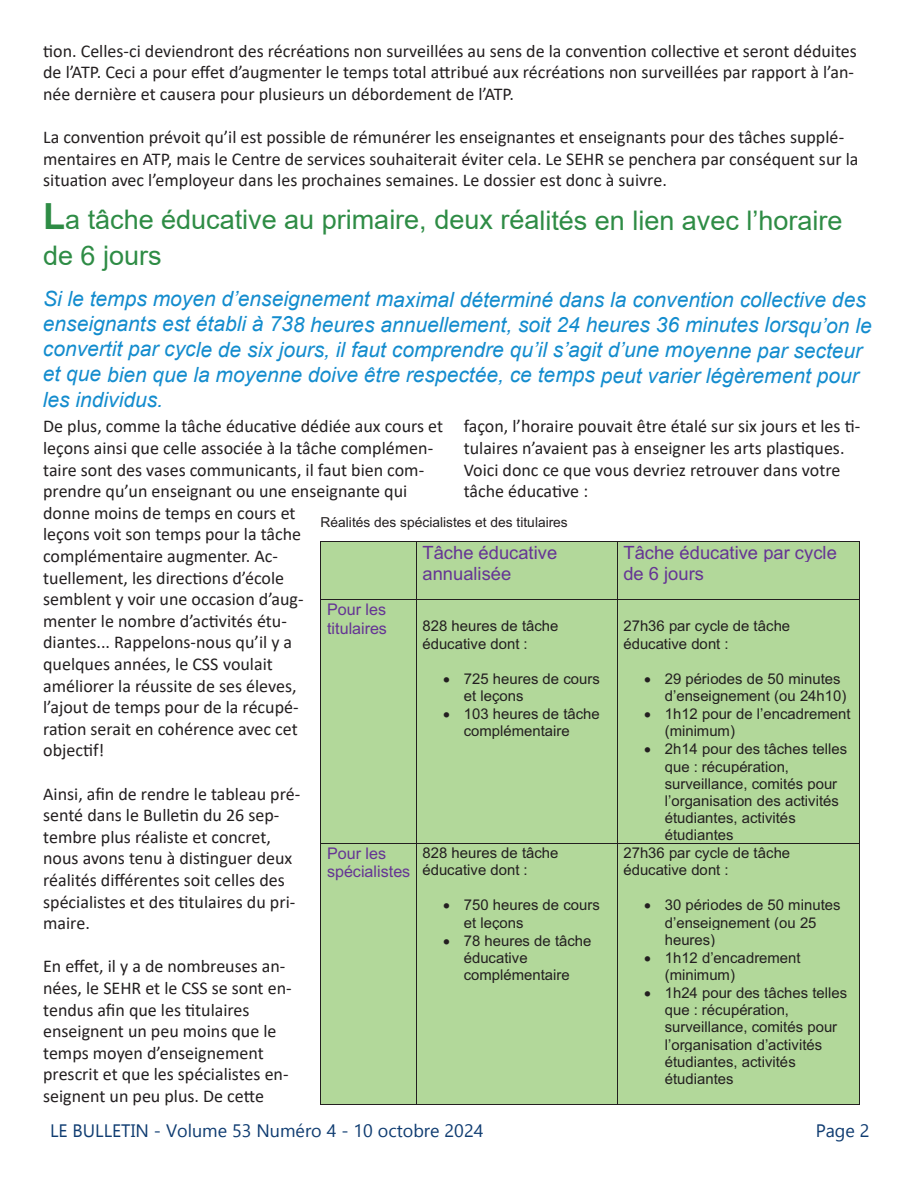
<style>
.page{position:relative;width:918px;height:1188px;background:#fff}
.page>*{position:absolute;margin:0;border:0;box-sizing:border-box;transform-origin:0 0}
.t1{font:27px/36px "Arial";color:#2e8c45}
.t2{font:italic 21px/25px "Arial";color:#138cce}
.t3{font:18.3px/21.1px "Arial";color:#653494}
.t4{font:18px/21.6px "Calibri";color:#231f20}
.t5{font:18px "Gadugi";color:#0f3c71}
.t6{font:16.05px/18.5px "Arial";color:#653494}
.t7{font:14.85px/17.1px "Arial";color:#231f20}
.t8{font:13.8px "Arial";color:#231f20}
.s1{font-weight:700;font-size:36px}
</style>
<div class="page">
<div style="left:321px;top:541px;width:95px;height:59px;background:#b2d89a"></div>
<div style="left:417px;top:541px;width:200px;height:59px;background:#b2d89a"></div>
<div style="left:618px;top:541px;width:241px;height:59px;background:#b2d89a"></div>
<hr style="left:321px;top:541px;width:538px;height:1px;background:#231f20">
<hr style="left:321px;top:541px;width:1px;height:59px;background:#231f20">
<hr style="left:416px;top:541px;width:1px;height:59px;background:#231f20">
<hr style="left:617px;top:541px;width:1px;height:59px;background:#231f20">
<hr style="left:859px;top:541px;width:1px;height:59px;background:#231f20">
<div style="left:321px;top:600px;width:95px;height:243px;background:#b2d89a"></div>
<div style="left:417px;top:600px;width:200px;height:243px;background:#b2d89a"></div>
<div style="left:618px;top:600px;width:241px;height:243px;background:#b2d89a"></div>
<hr style="left:321px;top:600px;width:538px;height:1px;background:#231f20">
<hr style="left:321px;top:600px;width:1px;height:243px;background:#231f20">
<hr style="left:416px;top:600px;width:1px;height:243px;background:#231f20">
<hr style="left:617px;top:600px;width:1px;height:243px;background:#231f20">
<hr style="left:859px;top:600px;width:1px;height:243px;background:#231f20">
<div style="left:321px;top:844px;width:95px;height:260px;background:#b2d89a"></div>
<div style="left:417px;top:844px;width:200px;height:260px;background:#b2d89a"></div>
<div style="left:618px;top:844px;width:241px;height:260px;background:#b2d89a"></div>
<hr style="left:321px;top:843px;width:538px;height:1px;background:#231f20">
<hr style="left:321px;top:844px;width:1px;height:261px;background:#231f20">
<hr style="left:321px;top:1104px;width:95px;height:1px;background:#231f20">
<hr style="left:416px;top:844px;width:1px;height:261px;background:#231f20">
<hr style="left:417px;top:1104px;width:200px;height:1px;background:#231f20">
<hr style="left:617px;top:844px;width:1px;height:261px;background:#231f20">
<hr style="left:618px;top:1104px;width:241px;height:1px;background:#231f20">
<hr style="left:859px;top:844px;width:1px;height:261px;background:#231f20">
<p class="t4" style="left:43px;top:41px;width:815px">tion. Celles-ci deviendront des récréations non surveillées au sens de la convention collective et seront déduites de l’ATP. Ceci a pour effet d’augmenter le temps total attribué aux récréations non surveillées par rapport à l’an&shy;née dernière et causera pour plusieurs un débordement de l’ATP.</p>
<p class="t4" style="left:43px;top:128px;width:817px">La convention prévoit qu’il est possible de rémunérer les enseignantes et enseignants pour des tâches supplé&shy;mentaires en ATP, mais le Centre de services souhaiterait éviter cela. Le SEHR se penchera par conséquent sur la situation avec l’employeur dans les prochaines semaines. Le dossier est donc à suivre.</p>
<p class="t1" style="left:43px;top:202px;width:801px"><span class="s1">L</span>a tâche éducative au primaire, deux réalités en lien avec l’horaire de 6 jours</p>
<p class="t2" style="left:43px;top:287px;width:830px">Si le temps moyen d’enseignement maximal déterminé dans la convention collective des enseignants est établi à 738 heures annuellement, soit 24 heures 36 minutes lorsqu’on le convertit par cycle de six jours, il faut comprendre qu’il s’agit d’une moyenne par secteur et que bien que la moyenne doive être respectée, ce temps peut varier légèrement pour les individus.</p>
<p class="t4" style="left:43px;top:417px;width:401px">De plus, comme la tâche éducative dédiée aux cours et leçons ainsi que celle associée à la tâche complémen&shy;taire sont des vases communicants, il faut bien com&shy;prendre qu’un enseignant ou une enseignante qui donne moins de temps en cours et<br>leçons voit son temps pour la tâche<br>complémentaire augmenter. Ac-<br>tuellement, les directions d’école<br>semblent y voir une occasion d’aug-<br>menter le nombre d’activités étu-<br>diantes... Rappelons-nous qu’il y a<br>quelques années, le CSS voulait<br>améliorer la réussite de ses éleves,<br>l’ajout de temps pour de la récupé-<br>ration serait en cohérence avec cet<br>objectif!</p>
<p class="t4" style="left:43px;top:784px;width:258px">Ainsi, afin de rendre le tableau pré&shy;senté dans le Bulletin du 26 sep&shy;tembre plus réaliste et concret, nous avons tenu à distinguer deux réalités différentes soit celles des spécialistes et des titulaires du pri&shy;maire.</p>
<p class="t4" style="left:43px;top:957px;width:250px">En effet, il y a de nombreuses an&shy;nées, le SEHR et le CSS se sont en&shy;tendus afin que les titulaires enseignent un peu moins que le temps moyen d’enseignement prescrit et que les spécialistes en&shy;seignent un peu plus. De cette</p>
<p class="t4" style="left:464px;top:417px;width:398px">façon, l’horaire pouvait être étalé sur six jours et les ti&shy;tulaires n’avaient pas à enseigner les arts plastiques.<br>Voici donc ce que vous devriez retrouver dans votre tâche éducative :</p>
<p class="t8" style="left:321px;top:517px;width:249px">Réalités des spécialistes et des titulaires</p>
<p class="t3" style="left:423px;top:544px;width:136px">Tâche éducative annualisée</p>
<p class="t3" style="left:623px;top:544px;width:215px">Tâche éducative par cycle de 6 jours</p>
<p class="t6" style="left:327px;top:602px;width:61px">Pour les titulaires</p>
<p class="t7" style="left:423px;top:619px;width:137px">828 heures de tâche éducative dont :</p>
<p class="t7" style="left:464px;top:672px;width:137px;text-indent:-21px">• 725 heures de cours et leçons</p>
<p class="t7" style="left:464px;top:707px;width:137px;text-indent:-21px">• 103 heures de tâche complémentaire</p>
<p class="t7" style="left:623px;top:619px;width:168px">27h36 par cycle de tâche éducative dont :</p>
<p class="t7" style="left:665px;top:672px;width:183px;text-indent:-21px">• 29 périodes de 50 minutes d’enseignement (ou 24h10)</p>
<p class="t7" style="left:665px;top:707px;width:187px;text-indent:-21px">• 1h12 pour de l’encadrement (minimum)</p>
<p class="t7" style="left:665px;top:742px;width:184px;text-indent:-21px">• 2h14 pour des tâches telles que : récupération, surveillance, comités pour l’organisation des activités étudiantes, activités étudiantes</p>
<p class="t6" style="left:327px;top:846px;width:85px">Pour les spécialistes</p>
<p class="t7" style="left:423px;top:846px;width:137px">828 heures de tâche éducative dont :</p>
<p class="t7" style="left:464px;top:898px;width:137px;text-indent:-21px">• 750 heures de cours et leçons</p>
<p class="t7" style="left:464px;top:934px;width:129px;text-indent:-21px">• 78 heures de tâche éducative complémentaire</p>
<p class="t7" style="left:623px;top:846px;width:168px">27h36 par cycle de tâche éducative dont :</p>
<p class="t7" style="left:665px;top:898px;width:177px;text-indent:-21px">• 30 périodes de 50 minutes d’enseignement (ou 25 heures)</p>
<p class="t7" style="left:665px;top:951px;width:137px;text-indent:-21px">• 1h12 d’encadrement (minimum)</p>
<p class="t7" style="left:665px;top:986px;width:184px;text-indent:-21px">• 1h24 pour des tâches telles que : récupération, surveillance, comités pour l’organisation d’activités étudiantes, activités étudiantes</p>
<p class="t5" style="left:50px;top:1118px;width:435px">LE BULLETIN - Volume 53 Numéro 4 - 10 octobre 2024</p>
<p class="t5" style="left:816px;top:1118px;width:55px">Page 2</p>
</div>
